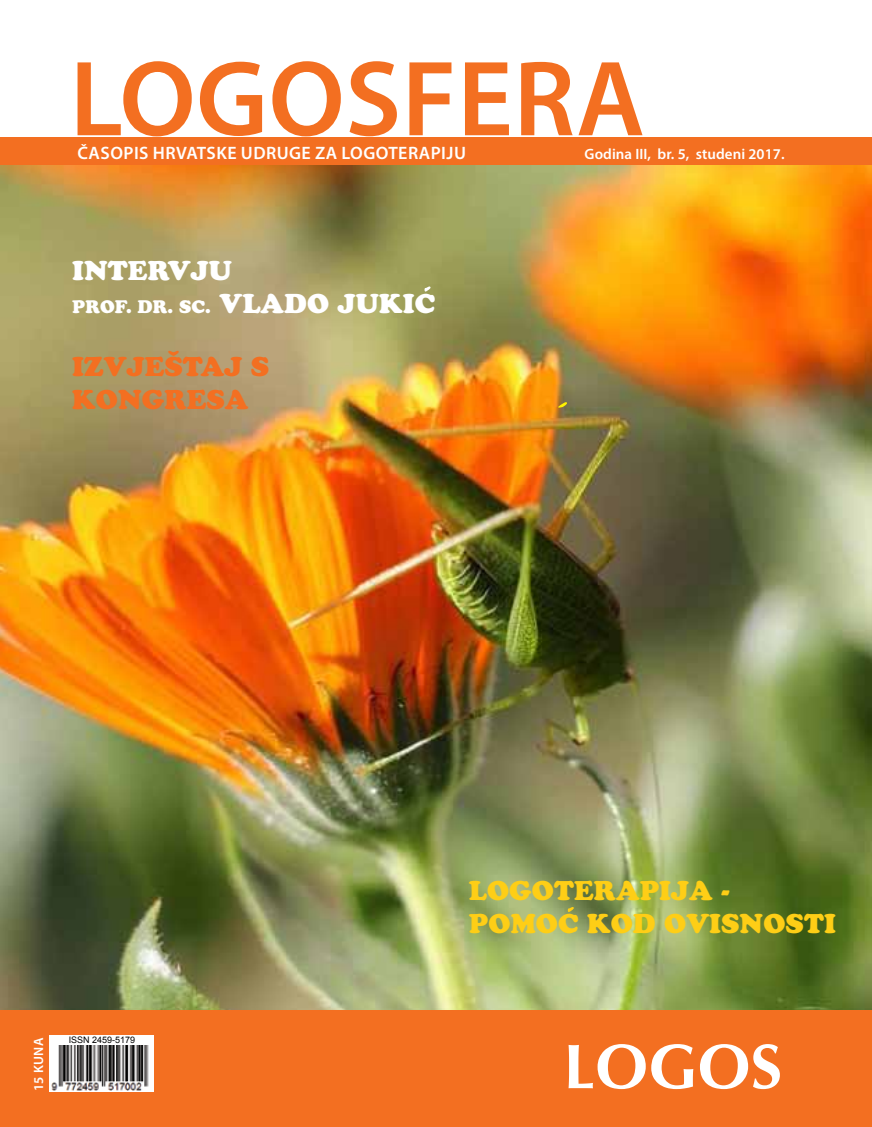
<style>
.page{position:relative;width:872px;height:1127px;background:#fff}
.page>*{position:absolute;margin:0;border:0;box-sizing:border-box;transform-origin:0 0}
.t1{font:600 108px "Myriad Pro";letter-spacing:.005em;color:#f36f21}
.t2{font:27px/32.4px "Cooper Black Std";letter-spacing:.005em;color:#fece16}
.t3{font:27px/32.4px "Cooper Black Std";letter-spacing:.005em;color:#f36f21}
.t4{font:27px "Cooper Black Std";letter-spacing:.005em;color:#fff}
.t5{font:600 18px "Myriad Pro";letter-spacing:.025em;color:#fff}
.t6{font:18px "Cooper Black Std";color:#fff}
.t7{font:600 15px "Myriad Pro";letter-spacing:.005em;color:#fff}
.t8{font:600 13.5px "Myriad Pro";color:#fff}
.t9{font:9px "Arial";color:#000}
.s1{font-size:27px}
</style>
<div class="page">
<div style="left:0;top:137px;width:872px;height:990px;background:#f36f21"></div>
<img style="left:0;top:165px;width:872px;height:844px">
<svg style="left:568px;top:1044px;width:212px;height:45px"></svg>
<div style="left:50px;top:1035px;width:104px;height:56px;background:#fff"></div>
<img style="left:51px;top:1045px;width:98px;height:46px">
<svg style="left:558px;top:402px;width:9px;height:6px"></svg>
<svg style="left:424px;top:286px;width:6px;height:6px"></svg>
<svg style="left:567px;top:907px;width:7px;height:5px"></svg>
<h1 class="t1" style="left:70px;top:30px;width:576px">LOGOSFERA</h1>
<p class="t5" style="left:77px;top:142px;width:24px">ČASO</p>
<p class="t5" style="left:123px;top:142px;width:231px">PIS HRVATSKE UDRUGE ZA LOGO</p>
<p class="t5" style="left:388px;top:142px;width:79px">TERAPIJU</p>
<p class="t7" style="left:584px;top:145px;width:201px">GODINA III, BR. 5, STUDENI 2017.</p>
<h2 class="t4" style="left:72px;top:255px;width:161px">INTERVJU</h2>
<p class="t6" style="left:72px;top:296px;width:286px">PROF. DR. SC. <span class="s1">VLADO JUKI</span></p>
<h2 class="t4" style="left:415px;top:287px;width:22px">C</h2>
<h2 class="t3" style="left:72px;top:350px;width:198px">IZVJEŠTAJ S<br>KONGRESA</h2>
<p class="t8" style="left:30px;top:1091px;width:55px;rotate:-90deg">15 KUNA</p>
<p class="t9" style="left:69px;top:1034px;width:68px">ISSN 2459-5179</p>
<h2 class="t2" style="left:469px;top:874px;width:368px">LOGOTERAPIJA -<br>POMOC KOD OVISNOSTI</h2>
</div>
